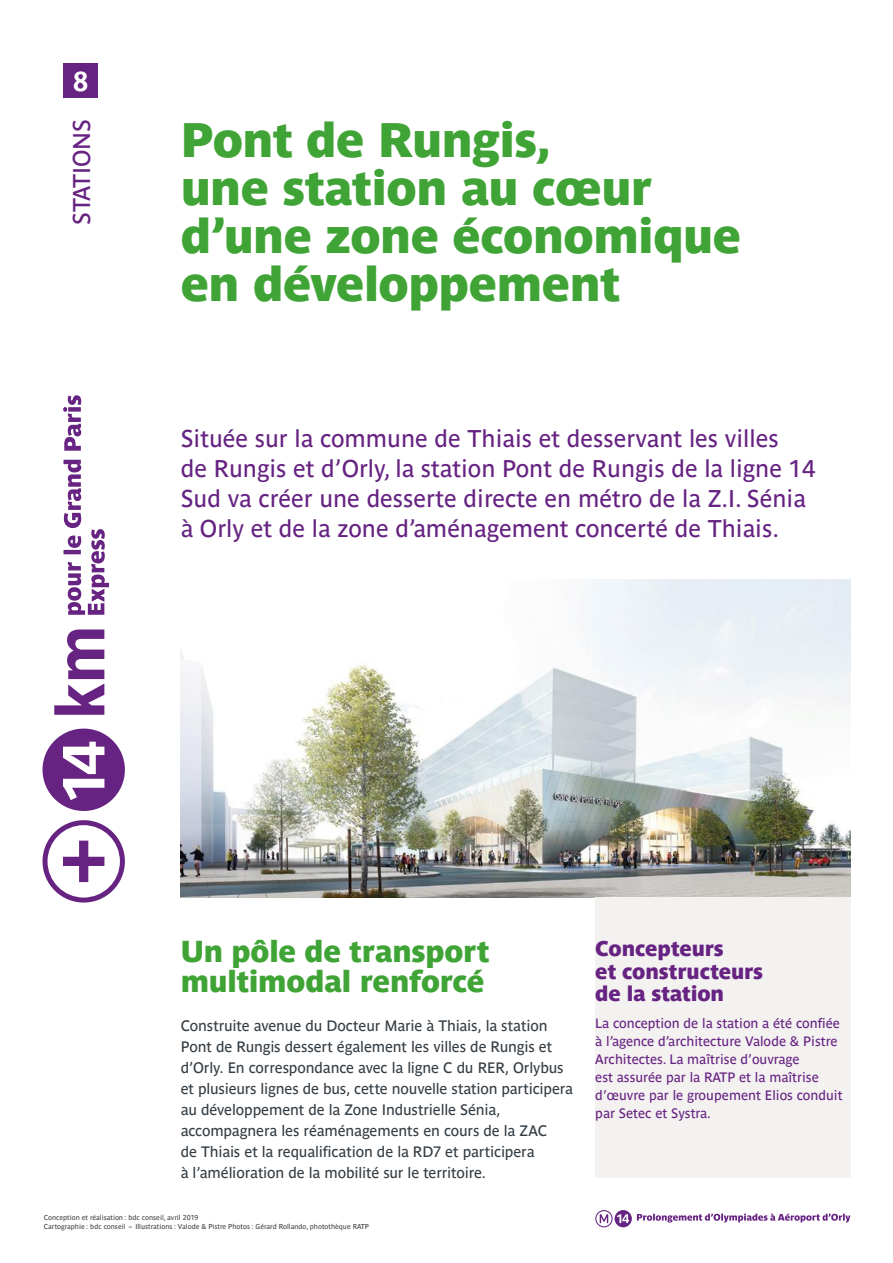
<style>
.page{position:relative;width:893px;height:1263px;background:#fff}
.page>*{position:absolute;margin:0;border:0;box-sizing:border-box;transform-origin:0 0}
.t1{font:48px/48px "Parisine Sombre";letter-spacing:-.01em;color:#3fa435}
.t2{font:30px/30px "Parisine Sombre";letter-spacing:-.005em;color:#3fa435}
.t3{font:700 27px "Parisine";color:#fff}
.t4{font:24px/30px "Parisine";color:#662382}
.t5{font:21px/22.5px "Parisine Sombre";letter-spacing:-.005em;color:#662382}
.t6{font:15px/21px "Parisine";letter-spacing:-.01em;color:#353e45}
.t7{font:13.5px/18px "Parisine";color:#662382}
.t8{font:7.05px/8.4px "Parisine";color:#404447}
</style>
<div class="page">
<svg style="left:595px;top:1210px;width:255px;height:17px"></svg>
<img style="left:181px;top:579px;width:669px;height:318px">
<div style="left:595px;top:897px;width:255px;height:281px;background:#f4f1f1"></div>
<div style="left:64px;top:64px;width:34px;height:34px;background:#662382"></div>
<svg style="left:43px;top:728px;width:82px;height:83px"></svg>
<svg style="left:54px;top:629px;width:50px;height:86px"></svg>
<svg style="left:43px;top:820px;width:82px;height:82px"></svg>
<svg style="left:63px;top:395px;width:46px;height:220px"></svg>
<h3 class="t3" style="left:73px;top:66px;width:17px">8</h3>
<h3 class="t4" style="left:67px;top:225px;width:107px;rotate:-90deg">STATIONS</h3>
<h1 class="t1" style="left:181px;top:115px;width:562px">Pont de Rungis,<br>une station au cœur d’une zone économique en développement</h1>
<h3 class="t4" style="left:181px;top:423px;width:636px">Située sur la commune de Thiais et desservant les villes<br>de Rungis et d’Orly, la station Pont de Rungis de la ligne 14<br>Sud va créer une desserte directe en métro de la Z.I. Sénia à Orly et de la zone d’aménagement concerté de Thiais.</h3>
<h2 class="t2" style="left:181px;top:936px;width:310px">Un pôle de transport multimodal renforcé</h2>
<p class="t6" style="left:181px;top:1015px;width:394px">Construite avenue du Docteur Marie à Thiais, la station Pont de Rungis dessert également les villes de Rungis et d’Orly. En correspondance avec la ligne C du RER, Orlybus et plusieurs lignes de bus, cette nouvelle station participera au développement de la Zone Industrielle Sénia, accompagnera les réaménagements en cours de la ZAC<br>de Thiais et la requalification de la RD7 et participera<br>à l’amélioration de la mobilité sur le territoire.</p>
<h3 class="t5" style="left:595px;top:937px;width:169px">Concepteurs<br>et constructeurs de la station</h3>
<p class="t7" style="left:595px;top:1014px;width:249px">La conception de la station a été confiée à l’agence d’architecture Valode &amp; Pistre Architectes. La maîtrise d’ouvrage<br>est assurée par la RATP et la maîtrise d’œuvre par le groupement Elios conduit par Setec et Systra.</p>
<p class="t8" style="left:44px;top:1214px;width:327px">Conception et réalisation : bdc conseil, avril 2019<br>Cartographie : bdc conseil – Illustrations : Valode &amp; Pistre Photos : Gérard Rollando, photothèque RATP</p>
</div>
